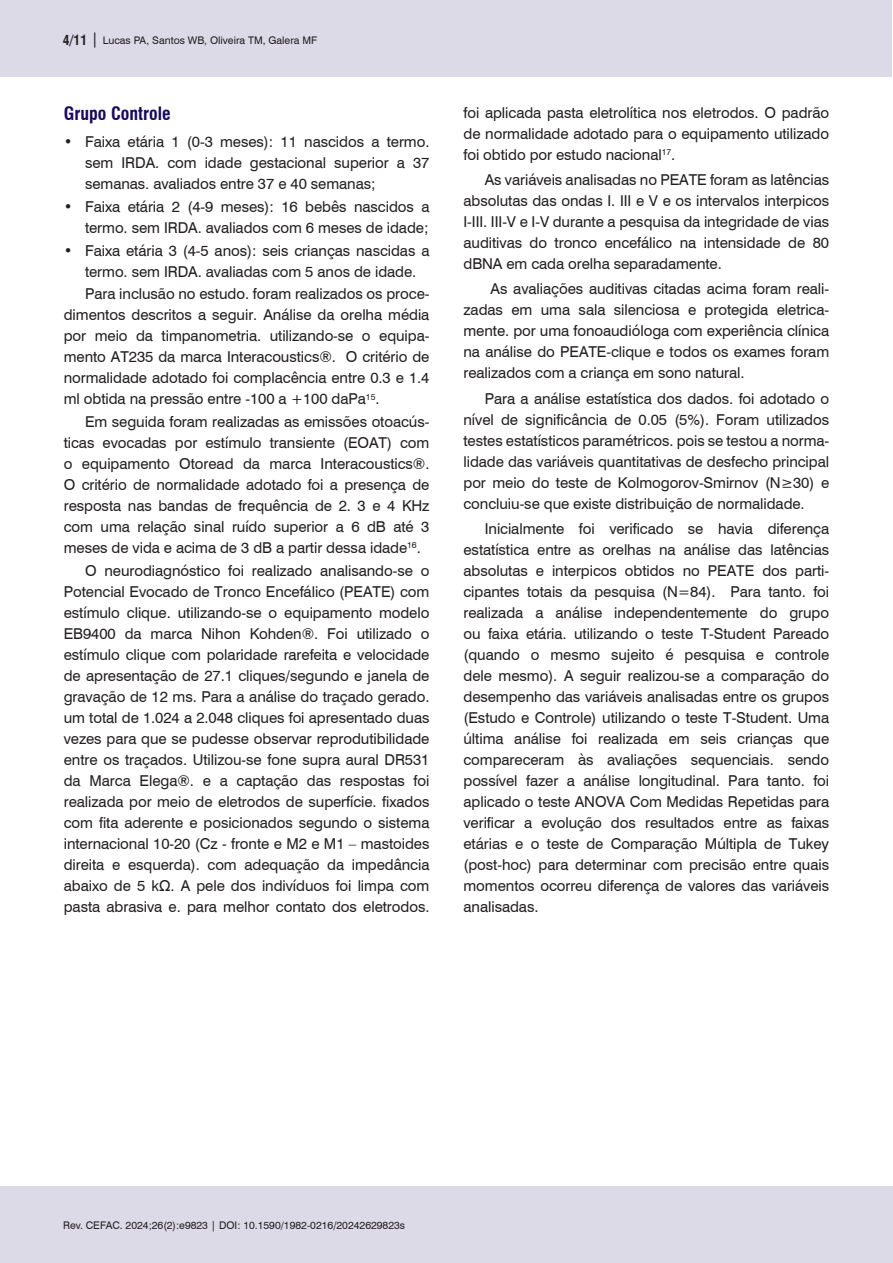
<style>
.page{position:relative;width:893px;height:1263px;background:#fff}
.page>*{position:absolute;margin:0;border:0;box-sizing:border-box;transform-origin:0 0}
.Nivel_2{font:700 condensed 18px "Swiss 721 BT";color:#18085f}
.Corpo_do_texto{font:15px/21px "Swiss 721 BT";letter-spacing:-.005em;color:#231f20;text-align:justify}
.t1{font:10.5px "Swiss 721 BT";color:#231f20}
.s1{font-weight:700;font-stretch:condensed;font-size:13.5px}
.s2{font-size:15px}
</style>
<div class="page">
<div style="left:0;top:1186px;width:892px;height:77px;background:#dcdae7"></div>
<div style="left:0;top:0;width:892px;height:77px;background:#dcdae7"></div>
<p class="t1" style="left:63px;top:33px;width:256px"><span class="s1">4/11</span> <span class="s2">|</span> Lucas PA, Santos WB, Oliveira TM, Galera MF</p>
<p class="Nivel_2" style="left:64px;top:103px;width:108px">Grupo Controle</p>
<p class="Corpo_do_texto" style="left:85px;top:131px;width:346px;text-indent:-21px">• Faixa etária 1 (0-3 meses): 11 nascidos a termo. sem IRDA. com idade gestacional superior a 37 semanas. avaliados entre 37 e 40 semanas;</p>
<p class="Corpo_do_texto" style="left:64px;top:195px;width:367px;text-align:right">• Faixa etária 2 (4-9 meses): 16 bebês nascidos a termo. sem IRDA. avaliados com 6 meses de idade;</p>
<p class="Corpo_do_texto" style="left:64px;top:239px;width:367px;text-align:center">• Faixa etária 3 (4-5 anos): seis crianças nascidas a termo. sem IRDA. avaliadas com 5 anos de idade.</p>
<p class="Corpo_do_texto" style="left:64px;top:283px;width:367px;text-indent:21px">Para inclusão no estudo. foram realizados os proce&shy;dimentos descritos a seguir. Análise da orelha média por meio da timpanometria. utilizando-se o equipa&shy;mento AT235 da marca Interacoustics®. O critério de normalidade adotado foi complacência entre 0.3 e 1.4 ml obtida na pressão entre -100 a +100 daPa<sup>15</sup>.</p>
<p class="Corpo_do_texto" style="left:64px;top:411px;width:367px;text-indent:21px">Em seguida foram realizadas as emissões otoacús&shy;ticas evocadas por estímulo transiente (EOAT) com o equipamento Otoread da marca Interacoustics®.<br>O critério de normalidade adotado foi a presença de resposta nas bandas de frequência de 2. 3 e 4 KHz com uma relação sinal ruído superior a 6 dB até 3 meses de vida e acima de 3 dB a partir dessa idade<sup>16</sup>.</p>
<p class="Corpo_do_texto" style="left:64px;top:560px;width:367px;text-indent:21px">O neurodiagnóstico foi realizado analisando-se o Potencial Evocado de Tronco Encefálico (PEATE) com estímulo clique. utilizando-se o equipamento modelo EB9400 da marca Nihon Kohden®. Foi utilizado o estímulo clique com polaridade rarefeita e velocidade de apresentação de 27.1 cliques/segundo e janela de gravação de 12 ms. Para a análise do traçado gerado. um total de 1.024 a 2.048 cliques foi apresentado duas vezes para que se pudesse observar reprodutibilidade entre os traçados. Utilizou-se fone supra aural DR531 da Marca Elega®. e a captação das respostas foi realizada por meio de eletrodos de superfície. fixados com fita aderente e posicionados segundo o sistema internacional 10-20 (Cz - fronte e M2 e M1 – mastoides direita e esquerda). com adequação da impedância abaixo de 5 kΩ. A pele dos indivíduos foi limpa com pasta abrasiva e. para melhor contato dos eletrodos.</p>
<p class="Corpo_do_texto" style="left:463px;top:101px;width:367px">foi aplicada pasta eletrolítica nos eletrodos. O padrão de normalidade adotado para o equipamento utilizado foi obtido por estudo nacional<sup>17</sup>.</p>
<p class="Corpo_do_texto" style="left:463px;top:169px;width:367px;text-indent:21px">As variáveis analisadas no PEATE foram as latências absolutas das ondas I. III e V e os intervalos interpicos I-III. III-V e I-V durante a pesquisa da integridade de vias auditivas do tronco encefálico na intensidade de 80 dBNA em cada orelha separadamente.</p>
<p class="Corpo_do_texto" style="left:463px;top:278px;width:367px;text-indent:27px">As avaliações auditivas citadas acima foram reali&shy;zadas em uma sala silenciosa e protegida eletrica&shy;mente. por uma fonoaudióloga com experiência clínica na análise do PEATE-clique e todos os exames foram realizados com a criança em sono natural.</p>
<p class="Corpo_do_texto" style="left:463px;top:387px;width:367px;text-indent:21px">Para a análise estatística dos dados. foi adotado o nível de significância de 0.05 (5%). Foram utilizados testes estatísticos paramétricos. pois se testou a norma&shy;lidade das variáveis quantitativas de desfecho principal por meio do teste de Kolmogorov-Smirnov (N≥30) e concluiu-se que existe distribuição de normalidade.</p>
<p class="Corpo_do_texto" style="left:463px;top:517px;width:367px;text-indent:21px">Inicialmente foi verificado se havia diferença estatística entre as orelhas na análise das latências absolutas e interpicos obtidos no PEATE dos parti&shy;cipantes totais da pesquisa (N=84). Para tanto. foi realizada a análise independentemente do grupo ou faixa etária. utilizando o teste T-Student Pareado (quando o mesmo sujeito é pesquisa e controle dele mesmo). A seguir realizou-se a comparação do desempenho das variáveis analisadas entre os grupos (Estudo e Controle) utilizando o teste T-Student. Uma última análise foi realizada em seis crianças que compareceram às avaliações sequenciais. sendo possível fazer a análise longitudinal. Para tanto. foi aplicado o teste ANOVA Com Medidas Repetidas para verificar a evolução dos resultados entre as faixas etárias e o teste de Comparação Múltipla de Tukey (post-hoc) para determinar com precisão entre quais momentos ocorreu diferença de valores das variáveis analisadas.</p>
<p class="t1" style="left:63px;top:1218px;width:344px">Rev. CEFAC. 2024;26(2):e9823 | DOI: 10.1590/1982-0216/20242629823s</p>
</div>
